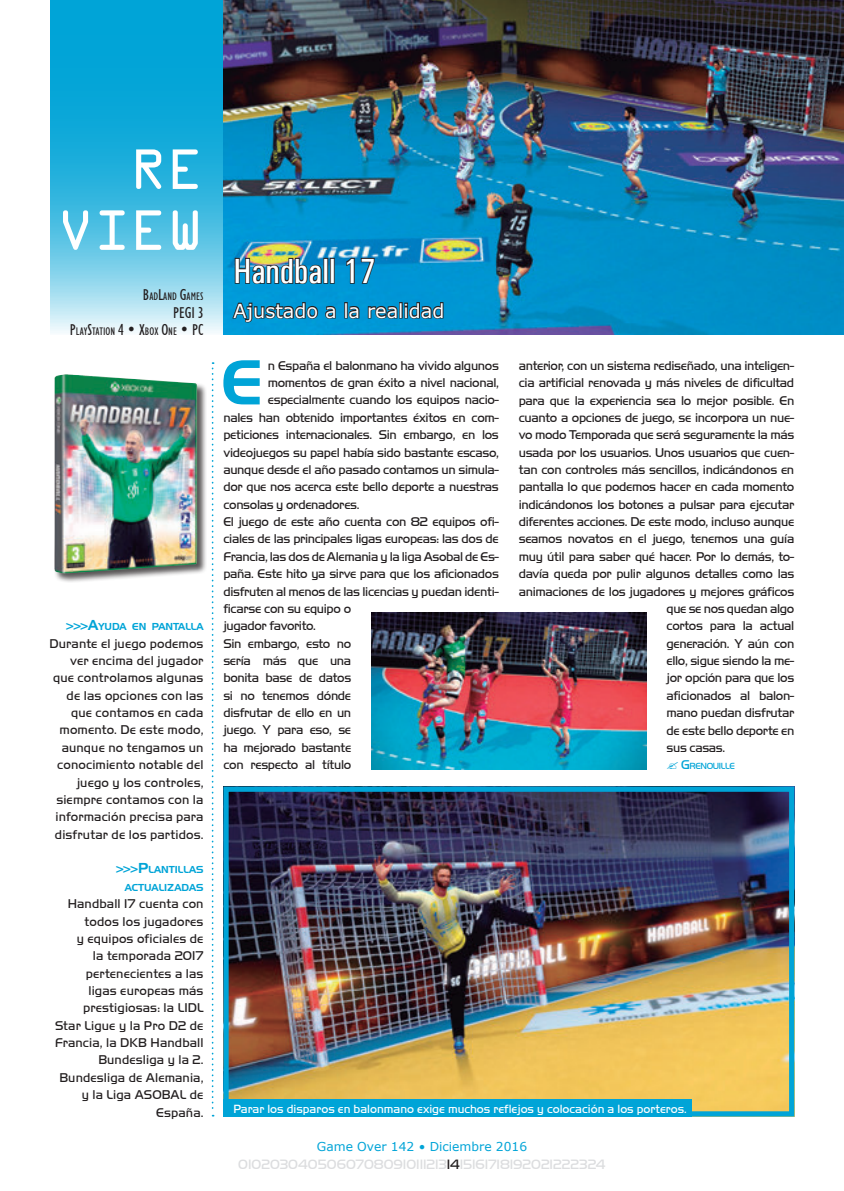
<style>
.page{position:relative;width:844px;height:1191px;background:#fff}
.page>*{position:absolute;margin:0;border:0;box-sizing:border-box;transform-origin:0 0}
.t1{font:61.43px "Handel Gothic BT";color:#00a4d7}
.t2{font:50.75px/60.9px "OCRA Std";color:#fff}
.t3{font:500 condensed 35px "Univers";color:#fff}
.t4{font:19.25px "Verdana";color:#fff}
.t5{font:condensed 15.75px "Humanist 521 BT";color:#231f20}
.t6{font:14px "Handel Got D Ligh";color:#dcdddf}
.t7{font:13.12px "Handel Got D Ligh";letter-spacing:-.025em;color:#231f20}
.t8{font:13.12px/17.3px "Handel Got D Ligh";letter-spacing:.01em;color:#231f20;text-align:right}
.t9{font:12.25px "Handel Got D Ligh";color:#fff}
.t10{font:12.25px "Verdana";color:#00a4d7}
.t11{font:condensed 11.03px "Humanist 521 BT";color:#231f20}
.t12{font:9.8px/17.3px "Handel Gothic BT";color:#00a4d7;text-align:right}
.t13{font:9.1px "Handel Got D Ligh";letter-spacing:-.035em;color:#00a4d7}
.s1{font-size:15.75px}
.s2{font-size:12.25px}
.s3{font-size:14px}
.s4{font-size:13.12px}
.s5{color:#231f20}
</style>
<div class="page">
<svg style="left:50px;top:0;width:173px;height:333px;background:#3db9e0"></svg>
<img style="left:223px;top:0;width:620px;height:335px">
<img style="left:229px;top:792px;width:559px;height:318px">
<div style="left:223px;top:786px;width:571px;height:330px;border:5px solid #00a4d7"></div>
<svg style="left:231px;top:300px;width:105px;height:23px;background:#0d6b92"></svg>
<div style="left:344px;top:302px;width:3px;height:16px;border:2px solid #231f20"></div>
<svg style="left:347px;top:305px;width:13px;height:15px"></svg>
<svg style="left:367px;top:305px;width:31px;height:15px"></svg>
<div style="left:399px;top:302px;width:3px;height:16px;border:2px solid #231f20"></div>
<svg style="left:404px;top:301px;width:40px;height:19px"></svg>
<svg style="left:234px;top:257px;width:101px;height:28px;background:#2b6879"></svg>
<svg style="left:345px;top:257px;width:30px;height:28px"></svg>
<div style="left:223px;top:1099px;width:469px;height:17px;background:#00a4d7"></div>
<svg style="left:212px;top:362px;width:1px;height:754px"></svg>
<div style="left:54px;top:374px;width:153px;height:210px;background:#231f20;opacity:.75"></div>
<img style="left:54px;top:374px;width:143px;height:199px">
<img style="left:371px;top:613px;width:275px;height:156px">
<h2 class="t2" style="left:57px;top:144px;width:148px;text-indent:73px">RE<br>VIEW</h2>
<p class="t11" style="left:143px;top:290px;width:62px"><span class="s1">B</span>AD<span class="s1">L</span>AND <span class="s1">G</span>AMES</p>
<p class="t5" style="left:173px;top:303px;width:32px">PEGI 3</p>
<p class="t11" style="left:70px;top:325px;width:135px"><span class="s1">P</span>LAY<span class="s1">S</span>TATION <span class="s1">4 • X</span>BOX <span class="s1">O</span>NE <span class="s1">• PC</span></p>
<p class="t12" style="left:65px;top:618px;width:140px"><span class="s2">&gt;&gt;&gt;</span><span class="s3">A</span>YUDA EN PANTALLA</p>
<p class="t8" style="left:50px;top:634px;width:155px">Durante el juego podemos ver encima del jugador que controlamos algunas de las opciones con las que contamos en cada momento. De este modo, aunque no tengamos un conocimiento notable del juego y los controles, siempre contamos con la información precisa para disfrutar de los partidos.</p>
<p class="t12" style="left:115px;top:861px;width:90px"><span class="s2">&gt;&gt;&gt;</span><span class="s3">P</span>LANTILLAS<br>ACTUALIZADAS</p>
<p class="t8" style="left:55px;top:895px;width:150px">Handball 17 cuenta con todos los jugadores<br>y equipos oficiales de<br>la temporada 2017 pertenecientes a las ligas europeas más prestigiosas: la LIDL<br>Star Ligue y la Pro D2 de<br>Francia, la DKB Handball<br>Bundesliga y la 2.<br>Bundesliga de Alemania, y la Liga ASOBAL de<br>España.</p>
<h3 class="t3" style="left:233px;top:250px;width:144px">Handball 17</h3>
<h3 class="t4" style="left:233px;top:297px;width:212px">Ajustado a la realidad</h3>
<h1 class="t1" style="left:221px;top:345px;width:43px">E</h1>
<p class="t7" style="left:268px;top:358px;width:232px">n España el balonmano ha vivido algunos</p>
<p class="t7" style="left:268px;top:375px;width:232px">momentos de gran éxito a nivel nacional,</p>
<p class="t7" style="left:268px;top:393px;width:232px">especialmente cuando los equipos nacio-</p>
<p class="t7" style="left:223px;top:410px;width:277px">nales han obtenido importantes éxitos en com-</p>
<p class="t7" style="left:223px;top:427px;width:277px">peticiones internacionales. Sin embargo, en los</p>
<p class="t7" style="left:223px;top:445px;width:277px">videojuegos su papel había sido bastante escaso,</p>
<p class="t7" style="left:223px;top:462px;width:277px">aunque desde el año pasado contamos un simula-</p>
<p class="t7" style="left:223px;top:479px;width:277px">dor que nos acerca este bello deporte a nuestras</p>
<p class="t7" style="left:223px;top:497px;width:138px">consolas y ordenadores.</p>
<p class="t7" style="left:223px;top:514px;width:277px">El juego de este año cuenta con 82 equipos ofi-</p>
<p class="t7" style="left:223px;top:531px;width:277px">ciales de las principales ligas europeas: las dos de</p>
<p class="t7" style="left:223px;top:549px;width:277px">Francia, las dos de Alemania y la liga Asobal de Es-</p>
<p class="t7" style="left:223px;top:566px;width:277px">paña. Este hito ya sirve para que los aficionados</p>
<p class="t7" style="left:223px;top:584px;width:277px">disfruten al menos de las licencias y puedan identi-</p>
<p class="t7" style="left:223px;top:601px;width:129px">ficarse con su equipo o</p>
<p class="t7" style="left:223px;top:618px;width:94px">jugador favorito.</p>
<p class="t7" style="left:223px;top:636px;width:129px">Sin embargo, esto no</p>
<p class="t7" style="left:223px;top:653px;width:129px">sería más que una</p>
<p class="t7" style="left:223px;top:670px;width:129px">bonita base de datos</p>
<p class="t7" style="left:223px;top:688px;width:129px">si no tenemos dónde</p>
<p class="t7" style="left:223px;top:705px;width:129px">disfrutar de ello en un</p>
<p class="t7" style="left:223px;top:722px;width:129px">juego. Y para eso, se</p>
<p class="t7" style="left:223px;top:740px;width:129px">ha mejorado bastante</p>
<p class="t7" style="left:223px;top:757px;width:129px">con respecto al título</p>
<p class="t7" style="left:518px;top:358px;width:277px">anterior, con un sistema rediseñado, una inteligen-</p>
<p class="t7" style="left:518px;top:375px;width:277px">cia artificial renovada y más niveles de dificultad</p>
<p class="t7" style="left:518px;top:393px;width:277px">para que la experiencia sea lo mejor posible. En</p>
<p class="t7" style="left:518px;top:410px;width:277px">cuanto a opciones de juego, se incorpora un nue-</p>
<p class="t7" style="left:518px;top:427px;width:277px">vo modo Temporada que será seguramente la más</p>
<p class="t7" style="left:518px;top:445px;width:277px">usada por los usuarios. Unos usuarios que cuen-</p>
<p class="t7" style="left:518px;top:462px;width:277px">tan con controles más sencillos, indicándonos en</p>
<p class="t7" style="left:518px;top:479px;width:277px">pantalla lo que podemos hacer en cada momento</p>
<p class="t7" style="left:518px;top:497px;width:277px">indicándonos los botones a pulsar para ejecutar</p>
<p class="t7" style="left:518px;top:514px;width:277px">diferentes acciones. De este modo, incluso aunque</p>
<p class="t7" style="left:518px;top:531px;width:277px">seamos novatos en el juego, tenemos una guía</p>
<p class="t7" style="left:518px;top:549px;width:277px">muy útil para saber qué hacer. Por lo demás, to-</p>
<p class="t7" style="left:518px;top:566px;width:277px">davía queda por pulir algunos detalles como las</p>
<p class="t7" style="left:518px;top:584px;width:277px">animaciones de los jugadores y mejores gráficos</p>
<p class="t7" style="left:666px;top:601px;width:129px">que se nos quedan algo</p>
<p class="t7" style="left:666px;top:618px;width:129px">cortos para la actual</p>
<p class="t7" style="left:666px;top:636px;width:129px">generación. Y aún con</p>
<p class="t7" style="left:666px;top:653px;width:129px">ello, sigue siendo la me-</p>
<p class="t7" style="left:666px;top:670px;width:129px">jor opción para que los</p>
<p class="t7" style="left:666px;top:688px;width:129px">aficionados al balon-</p>
<p class="t7" style="left:666px;top:705px;width:129px">mano puedan disfrutar</p>
<p class="t7" style="left:666px;top:722px;width:129px">de este bello deporte en</p>
<p class="t7" style="left:666px;top:740px;width:60px">sus casas.</p>
<p class="t13" style="left:681px;top:761px;width:55px"><span class="s4">G</span>RENOUILLE</p>
<p class="t9" style="left:233px;top:1101px;width:455px">Parar los disparos en balonmano exige muchos reflejos y colocación a los porteros.</p>
<p class="t10" style="left:317px;top:1138px;width:212px">Game Over 142 • Diciembre 2016</p>
<p class="t6" style="left:238px;top:1156px;width:369px">01020304050607080910111213<span class="s5">14</span>15161718192021222324</p>
</div>
